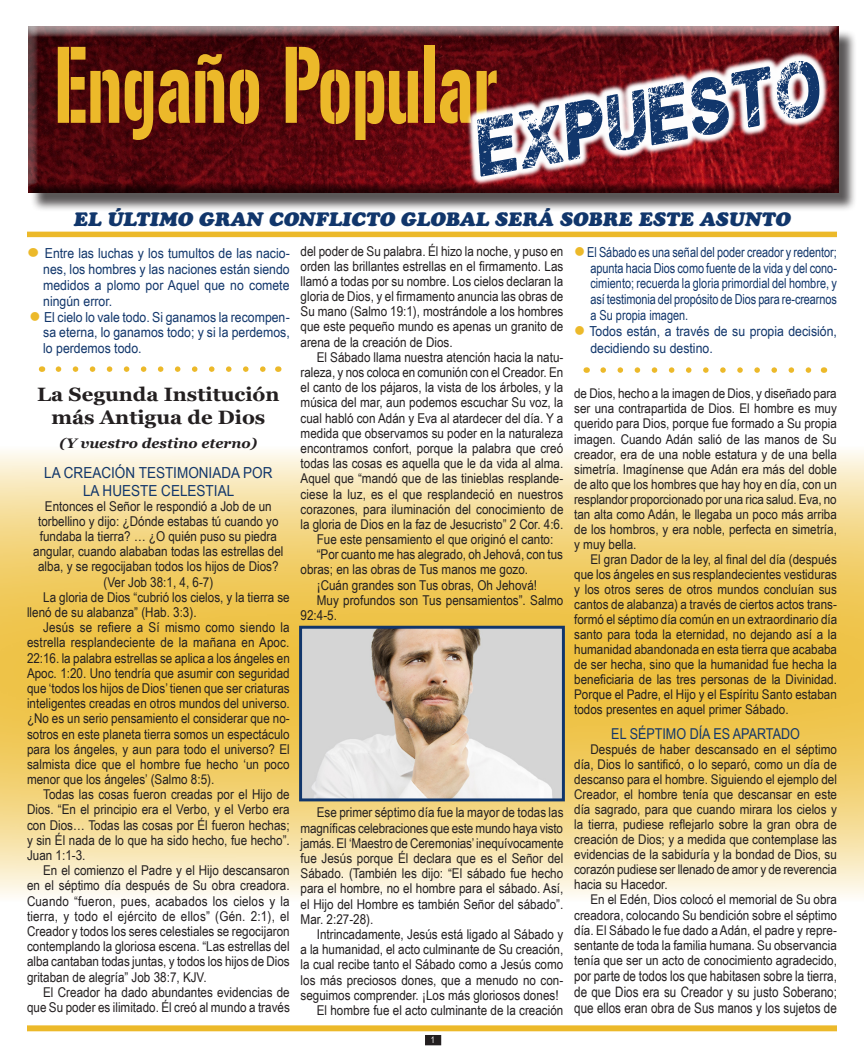
<style>
.page{position:relative;width:864px;height:1059px;background:#fff}
.page>*{position:absolute;margin:0;border:0;box-sizing:border-box;transform-origin:0 0}
.t1{font:95.85px "Gunplay";color:#ecb92a;scale:.64 1}
.t2{font:64.8px "Plane Crash";color:#11366b;scale:.84 1}
.t3{font:italic 19.35px "Cooper Black Std";color:#11366b;scale:1.05 1}
.t4{font:700 19.35px/23.2px "Georgia";color:#231f20;text-align:center;scale:1.05 1}
._7{font:15.15px "Arial Narrow";color:#11366b;scale:1.09 1}
._7777{font:15px "Arial Narrow";color:#11366b}
.t5{font:14.4px/16.2px "Arial Narrow";color:#231f20;text-align:justify}
.t6{font:13.8px/15.9px "Arial Narrow";color:#11366b;text-align:justify;scale:1.09 1}
.t7{font:13.8px/15.9px "Arial Narrow";color:#11366b;text-align:justify}
.t8{font:italic 700 13.8px "Georgia";color:#231f20;scale:1.05 1}
._7-2{font:13.5px/15.1px "Arial Narrow";color:#231f20;text-align:justify;scale:1.05 1}
.t9{font:13.35px/15px "Arial Narrow";color:#231f20;text-align:justify;scale:1.07 1}
.t10{font:9px "Arial Narrow";color:#fff}
.s1{color:#ecb92a}
</style>
<div class="page">
<div style="left:426px;top:1035px;width:14px;height:9px;background:#231f20"></div>
<div style="left:425px;top:1034px;width:16px;height:11px;border:2px solid #231f20"></div>
<img style="left:0;top:450px;width:864px;height:447px">
<div style="left:27px;top:1025px;width:810px;height:6px;background:#ecb92a"></div>
<div style="left:27px;top:231px;width:810px;height:6px;background:#ecb92a"></div>
<div style="left:31px;top:29px;width:826px;height:183px;background:#231f20;opacity:.75"></div>
<div style="left:26px;top:27px;width:813px;height:168px;background:#231f20;opacity:.75"></div>
<svg style="left:459px;top:46px;width:378px;height:142px"></svg>
<img style="left:303px;top:629px;width:258px;height:168px">
<div style="left:299px;top:625px;width:266px;height:176px;border:3px solid #11366b"></div>
<svg style="left:58px;top:366px;width:208px;height:6px"></svg>
<svg style="left:603px;top:367px;width:209px;height:6px"></svg>
<p class="t1" style="left:55px;top:30px;width:694px">Engaño Popular</p>
<p class="t2" style="left:468px;top:120px;width:419px;rotate:-10deg">expuesto</p>
<p class="t3" style="left:74px;top:207px;width:684px">EL ÚLTIMO GRAN CONFLICTO GLOBAL SERÁ SOBRE ESTE ASUNTO</p>
<p class="t6" style="left:43px;top:245px;width:228px;text-indent:-16px"><span class="s1">●</span> Entre las luchas y los tumultos de las nacio&shy;nes, los hombres y las naciones están siendo medidos a plomo por Aquel que no comete ningún error.</p>
<p class="t6" style="left:43px;top:308px;width:228px;text-indent:-14px"><span class="s1">●</span> El cielo lo vale todo. Si ganamos la recompen&shy;sa eterna, lo ganamos todo; y si la perdemos, lo perdemos todo.</p>
<p class="t4" style="left:37px;top:383px;width:232px">La Segunda Institución más Antigua de Dios</p>
<p class="t8" style="left:60px;top:434px;width:190px">(Y vuestro destino eterno)</p>
<p class="_7" style="left:44px;top:461px;width:211px">LA CREACIÓN TESTIMONIADA POR</p>
<p class="_7" style="left:83px;top:479px;width:140px">LA HUESTE CELESTIAL</p>
<p class="_7-2" style="left:33px;top:498px;width:240px;text-align:center">Entonces el Señor le respondió a Job de un torbellino y dijo: ¿Dónde estabas tú cuando yo fundaba la tierra? … ¿O quién puso su piedra angular, cuando alababan todas las estrellas del alba, y se regocijaban todos los hijos de Dios? (Ver Job 38:1, 4, 6-7)</p>
<p class="_7-2" style="left:27px;top:589px;width:252px;text-indent:16px">La gloria de Dios “cubrió los cielos, y la tierra se llenó de su alabanza” (Hab. 3:3).</p>
<p class="_7-2" style="left:27px;top:619px;width:252px;text-indent:16px">Jesús se refiere a Sí mismo como siendo la estrella resplandeciente de la mañana en Apoc.<br>22:16. la palabra estrellas se aplica a los ángeles en Apoc. 1:20. Uno tendría que asumir con seguridad que ‘todos los hijos de Dios’ tienen que ser criaturas inteligentes creadas en otros mundos del universo. ¿No es un serio pensamiento el considerar que no&shy;sotros en este planeta tierra somos un espectáculo para los ángeles, y aun para todo el universo? El salmista dice que el hombre fue hecho ‘un poco menor que los ángeles’ (Salmo 8:5).</p>
<p class="_7-2" style="left:27px;top:786px;width:252px;text-indent:16px">Todas las cosas fueron creadas por el Hijo de Dios. “En el principio era el Verbo, y el Verbo era con Dios… Todas las cosas por Él fueron hechas; y sin Él nada de lo que ha sido hecho, fue hecho”.<br>Juan 1:1-3.</p>
<p class="_7-2" style="left:27px;top:862px;width:252px;text-indent:16px">En el comienzo el Padre y el Hijo descansaron en el séptimo día después de Su obra creadora.<br>Cuando “fueron, pues, acabados los cielos y la tierra, y todo el ejército de ellos” (Gén. 2:1), el Creador y todos los seres celestiales se regocijaron contemplando la gloriosa escena. “Las estrellas del alba cantaban todas juntas, y todos los hijos de Dios gritaban de alegría” Job 38:7, KJV.</p>
<p class="_7-2" style="left:27px;top:983px;width:252px;text-align:right">El Creador ha dado abundantes evidencias de que Su poder es ilimitado. Él creó al mundo a través</p>
<p class="_7-2" style="left:301px;top:243px;width:252px">del poder de Su palabra. Él hizo la noche, y puso en orden las brillantes estrellas en el firmamento. Las llamó a todas por su nombre. Los cielos declaran la gloria de Dios, y el firmamento anuncia las obras de Su mano (Salmo 19:1), mostrándole a los hombres que este pequeño mundo es apenas un granito de arena de la creación de Dios.</p>
<p class="_7-2" style="left:301px;top:349px;width:252px;text-indent:16px">El Sábado llama nuestra atención hacia la natu&shy;raleza, y nos coloca en comunión con el Creador. En el canto de los pájaros, la vista de los árboles, y la música del mar, aun podemos escuchar Su voz, la cual habló con Adán y Eva al atardecer del día. Y a medida que observamos su poder en la naturaleza encontramos confort, porque la palabra que creó todas las cosas es aquella que le da vida al alma.<br>Aquel que “mandó que de las tinieblas resplande&shy;ciese la luz, es el que resplandeció en nuestros corazones, para iluminación del conocimiento de la gloria de Dios en la faz de Jesucristo” 2 Cor. 4:6.</p>
<p class="_7-2" style="left:317px;top:531px;width:227px">Fue este pensamiento el que originó el canto:</p>
<p class="_7-2" style="left:301px;top:546px;width:252px;text-indent:16px">“Por cuanto me has alegrado, oh Jehová, con tus obras; en las obras de Tus manos me gozo.</p>
<p class="_7-2" style="left:317px;top:576px;width:211px">¡Cuán grandes son Tus obras, Oh Jehová!</p>
<p class="_7-2" style="left:301px;top:592px;width:252px;text-indent:16px">Muy profundos son Tus pensamientos”. Salmo<br>92:4-5.</p>
<p class="_7-2" style="left:301px;top:804px;width:252px;text-indent:16px">Ese primer séptimo día fue la mayor de todas las magníficas celebraciones que este mundo haya visto jamás. El ‘Maestro de Ceremonias’ inequívocamente fue Jesús porque Él declara que es el Señor del Sábado. (También les dijo: “El sábado fue hecho para el hombre, no el hombre para el sábado. Así, el Hijo del Hombre es también Señor del sábado”.<br>Mar. 2:27-28).</p>
<p class="_7-2" style="left:301px;top:926px;width:252px;text-indent:16px">Intrincadamente, Jesús está ligado al Sábado y a la humanidad, el acto culminante de Su creación, la cual recibe tanto el Sábado como a Jesús como los más preciosos dones, que a menudo no con&shy;seguimos comprender. ¡Los más gloriosos dones!</p>
<p class="_7-2" style="left:317px;top:1001px;width:236px">El hombre fue el acto culminante de la creación</p>
<p class="t10" style="left:431px;top:1033px;width:6px">1</p>
<p class="t7" style="left:590px;top:244px;width:248px;text-indent:-16px"><span class="s1">●</span>El Sábado es una señal del poder creador y redentor; apunta hacia Dios como fuente de la vida y del cono&shy;cimiento; recuerda la gloria primordial del hombre, y así testimonia del propósito de Dios para re-crearnos a Su propia imagen.</p>
<p class="t6" style="left:590px;top:322px;width:228px;line-height:16.5px;text-indent:-16px"><span class="s1">●</span> Todos están, a través de su propia decisión, decidiendo su destino.</p>
<p class="t9" style="left:574px;top:385px;width:247px">de Dios, hecho a la imagen de Dios, y diseñado para ser una contrapartida de Dios. El hombre es muy querido para Dios, porque fue formado a Su propia imagen. Cuando Adán salió de las manos de Su creador, era de una noble estatura y de una bella simetría. Imagínense que Adán era más del doble de alto que los hombres que hay hoy en día, con un resplandor proporcionado por una rica salud. Eva, no tan alta como Adán, le llegaba un poco más arriba de los hombros, y era noble, perfecta en simetría, y muy bella.</p>
<p class="t9" style="left:574px;top:551px;width:247px;text-indent:16px">El gran Dador de la ley, al final del día (después que los ángeles en sus resplandecientes vestiduras y los otros seres de otros mundos concluían sus cantos de alabanza) a través de ciertos actos trans&shy;formó el séptimo día común en un extraordinario día santo para toda la eternidad, no dejando así a la humanidad abandonada en esta tierra que acababa de ser hecha, sino que la humanidad fue hecha la beneficiaria de las tres personas de la Divinidad.<br>Porque el Padre, el Hijo y el Espíritu Santo estaban todos presentes en aquel primer Sábado.</p>
<p class="_7777" style="left:611px;top:722px;width:190px">EL SÉPTIMO DÍA ES APARTADO</p>
<p class="t9" style="left:574px;top:741px;width:247px;text-indent:16px">Después de haber descansado en el séptimo día, Dios lo santificó, o lo separó, como un día de descanso para el hombre. Siguiendo el ejemplo del Creador, el hombre tenía que descansar en este día sagrado, para que cuando mirara los cielos y la tierra, pudiese reflejarlo sobre la gran obra de creación de Dios; y a medida que contemplase las evidencias de la sabiduría y la bondad de Dios, su corazón pudiese ser llenado de amor y de reverencia hacia su Hacedor.</p>
<p class="t9" style="left:574px;top:891px;width:247px;text-indent:16px">En el Edén, Dios colocó el memorial de Su obra creadora, colocando Su bendición sobre el séptimo día. El Sábado le fue dado a Adán, el padre y repre&shy;sentante de toda la familia humana. Su observancia tenía que ser un acto de conocimiento agradecido,</p>
<p class="t5" style="left:574px;top:966px;width:264px">por parte de todos los que habitasen sobre la tierra, de que Dios era su Creador y su justo Soberano; que ellos eran obra de Sus manos y los sujetos de</p>
</div>
